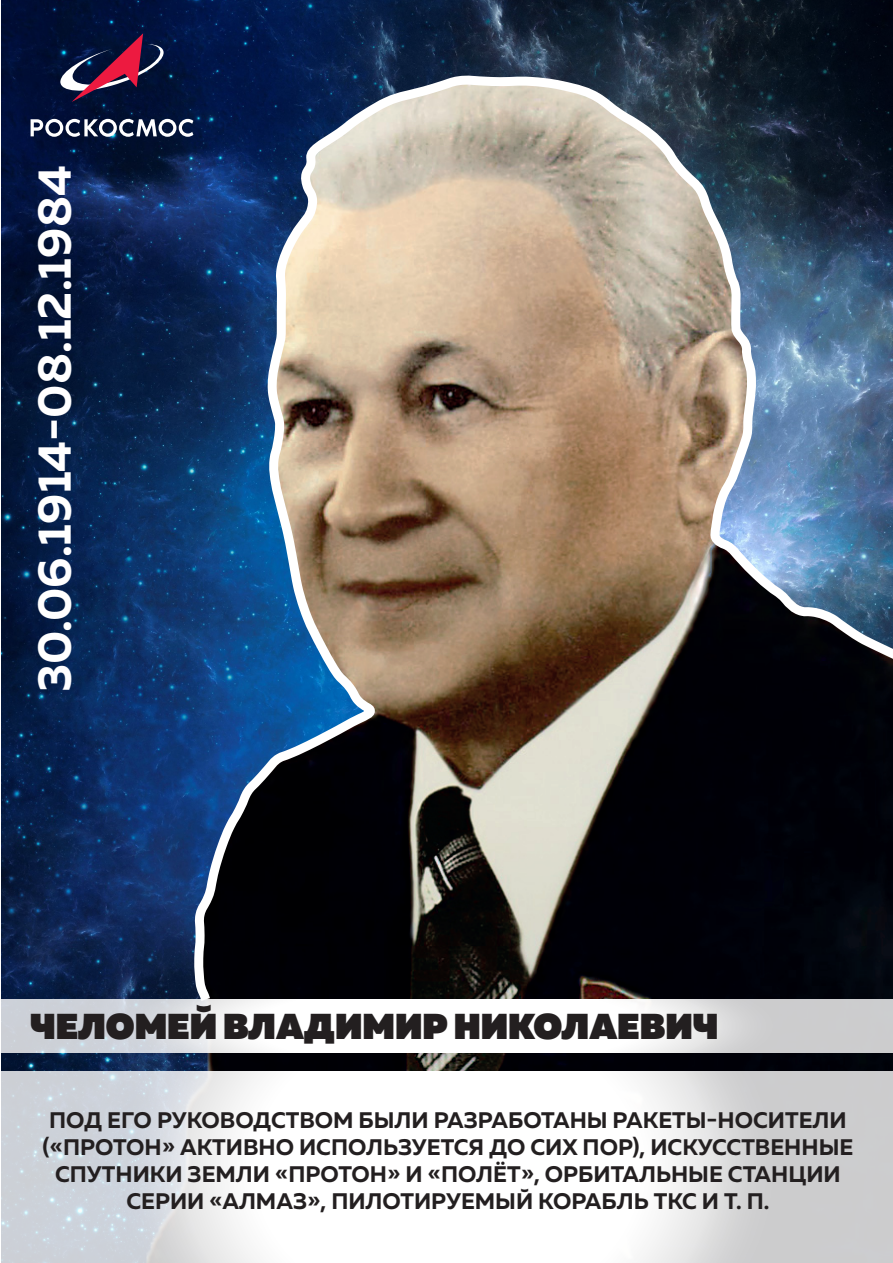
<style>
.page{position:relative;width:893px;height:1263px;background:#fff}
.page>*{position:absolute;margin:0;border:0;box-sizing:border-box;transform-origin:0 0}
.t1{font:700 47.25px "Muller";color:#fff}
.t2{font:800 36px "Muller";color:#231f20}
.t3{font:700 22.5px/27px "Muller";color:#231f20;text-align:center}
</style>
<div class="page">
<img style="left:1px;top:0;width:892px;height:1071px">
<img style="left:44px;top:44px;width:849px;height:1027px">
<svg style="left:60px;top:33px;width:104px;height:69px;background:#3c2649"></svg>
<svg style="left:31px;top:119px;width:157px;height:18px"></svg>
<img style="left:188px;top:71px;width:705px;height:1000px">
<svg style="left:1px;top:1071px;width:892px;height:192px"></svg>
<svg style="left:1px;top:999px;width:892px;height:53px"></svg>
<h1 class="t1" style="left:25px;top:692px;width:528px;rotate:-90deg">30.06.1914-08.12.1984</h1>
<h2 class="t2" style="left:30px;top:1003px;width:690px">ЧЕЛОМЕЙ ВЛАДИМИР НИКОЛАЕВИЧ</h2>
<p class="t3" style="left:43px;top:1106px;width:812px">ПОД ЕГО РУКОВОДСТВОМ БЫЛИ РАЗРАБОТАНЫ РАКЕТЫ-НОСИТЕЛИ («ПРОТОН» АКТИВНО ИСПОЛЬЗУЕТСЯ ДО СИХ ПОР), ИСКУССТВЕННЫЕ СПУТНИКИ ЗЕМЛИ «ПРОТОН» И «ПОЛЁТ», ОРБИТАЛЬНЫЕ СТАНЦИИ СЕРИИ «АЛМАЗ», ПИЛОТИРУЕМЫЙ КОРАБЛЬ ТКС И Т. П.</p>
</div>
